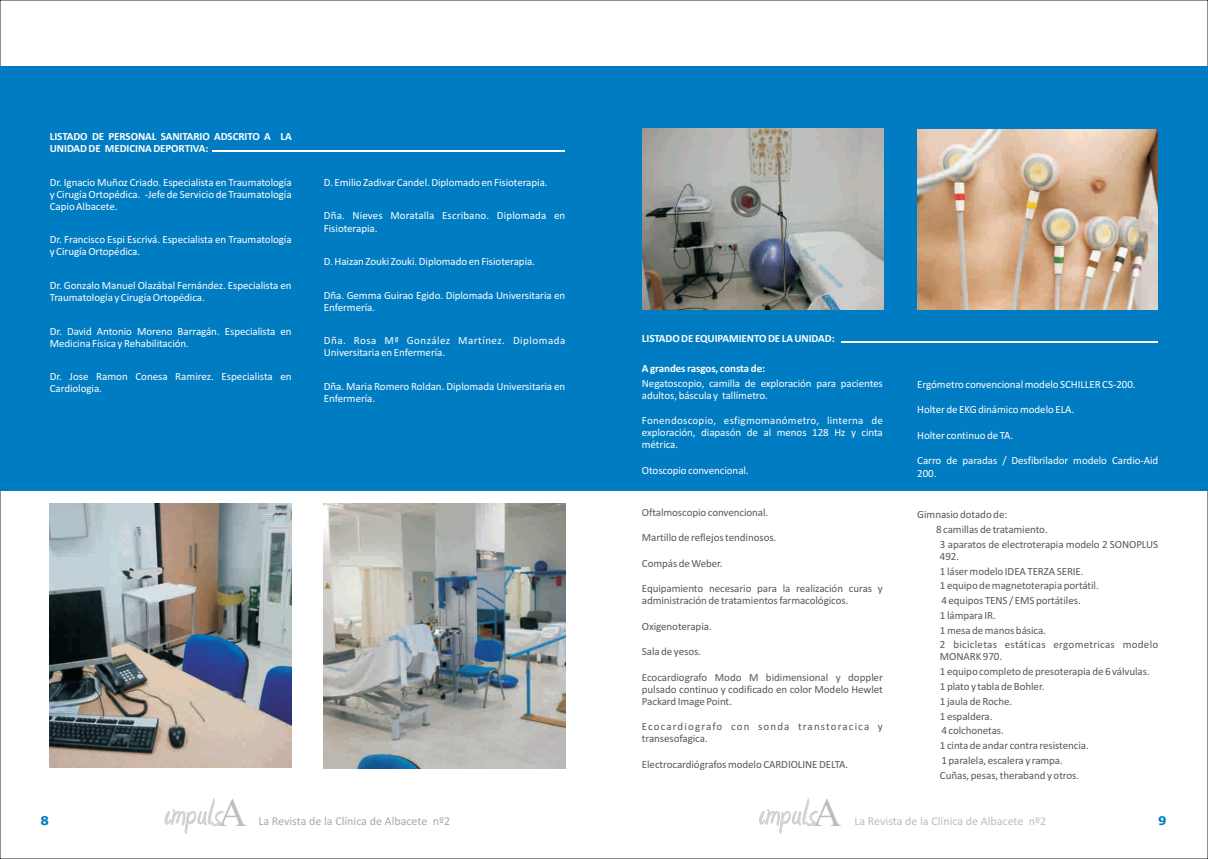
<style>
.page{position:relative;width:1208px;height:859px;background:#fff}
.page>*{position:absolute;margin:0;border:0;box-sizing:border-box;transform-origin:0 0}
.t1{font:40px "Times New Roman";color:#bcbdc0}
.t2{font:12px "Calibri";color:#a8a9ad}
.t3{font:12px "Calibri";color:#bcbdc0}
.t4{font:700 12px "Verdana";color:#007cc2}
.t5{font:11px/12.1px "Calibri";letter-spacing:-.005em;color:#fff}
.t6{font:11px/14.8px "Calibri";letter-spacing:-.005em;color:#57585a}
.t7{font:700 11px/12.1px "Calibri";letter-spacing:-.005em;color:#fff}
.t8{font:11px/12.1px "Calibri";letter-spacing:.035em;color:#fff}
.t9{font:11px/12.1px "Calibri";letter-spacing:.09em;color:#57585a}
</style>
<div class="page">
<div style="left:0;top:67px;width:1208px;height:424px;background:#007cc2"></div>
<svg style="left:164px;top:798px;width:60px;height:36px"></svg>
<svg style="left:759px;top:798px;width:59px;height:36px"></svg>
<hr style="left:212px;top:150px;width:353px;height:2px;background:#fff">
<hr style="left:841px;top:341px;width:317px;height:1px;background:#fff">
<img style="left:50px;top:503px;width:241px;height:264px">
<img style="left:324px;top:503px;width:241px;height:265px">
<img style="left:642px;top:129px;width:241px;height:180px">
<img style="left:917px;top:129px;width:241px;height:181px">
<p class="t7" style="left:50px;top:131px;width:243px">LISTADO DE PERSONAL SANITARIO ADSCRITO A LA<br>UNIDAD DE MEDICINA DEPORTIVA:</p>
<p class="t5" style="left:50px;top:177px;width:243px;text-align:justify">Dr. Ignacio Muñoz Criado. Especialista en Traumatología y Cirugía Ortopédica. -Jefe de Servicio de Traumatología Capio Albacete.</p>
<p class="t5" style="left:50px;top:235px;width:243px">Dr. Francisco Espi Escrivá. Especialista en Traumatología y Cirugía Ortopédica.</p>
<p class="t5" style="left:50px;top:280px;width:243px">Dr. Gonzalo Manuel Olazábal Fernández. Especialista en<br>Traumatología y Cirugía Ortopédica.</p>
<p class="t5" style="left:50px;top:326px;width:243px">Dr. David Antonio Moreno Barragán. Especialista en<br>Medicina Física y Rehabilitación.</p>
<p class="t5" style="left:50px;top:372px;width:243px">Dr. Jose Ramon Conesa Ramirez. Especialista en<br>Cardiologia.</p>
<p class="t5" style="left:324px;top:177px;width:225px">D. Emilio Zadivar Candel. Diplomado en Fisioterapia.</p>
<p class="t5" style="left:324px;top:211px;width:243px">Dña. Nieves Moratalla Escribano. Diplomada en<br>Fisioterapia.</p>
<p class="t5" style="left:324px;top:256px;width:213px">D. Haizan Zouki Zouki. Diplomado en Fisioterapia.</p>
<p class="t5" style="left:324px;top:290px;width:243px">Dña. Gemma Guirao Egido. Diplomada Universitaria en<br>Enfermería.</p>
<p class="t8" style="left:324px;top:335px;width:243px">Dña. Rosa Mª González Martínez. Diplomada<br>Universitaria en Enfermería.</p>
<p class="t5" style="left:324px;top:381px;width:243px">Dña. Maria Romero Roldan. Diplomada Universitaria en<br>Enfermería.</p>
<p class="t4" style="left:41px;top:816px;width:10px">8</p>
<h1 class="t1" style="left:218px;top:798px;width:30px">A</h1>
<p class="t2" style="left:258px;top:816px;width:193px">La Revista de la Clínica de Albacete nº2</p>
<p class="t7" style="left:642px;top:333px;width:194px">LISTADO DE EQUIPAMIENTO DE LA UNIDAD:</p>
<p class="t7" style="left:642px;top:363px;width:125px">A grandes rasgos, consta de:</p>
<p class="t5" style="left:642px;top:378px;width:242px">Negatoscopio, camilla de exploración para pacientes adultos, báscula y tallímetro.</p>
<p class="t5" style="left:642px;top:415px;width:242px;text-align:justify">Fonendoscopio, esfigmomanómetro, linterna de exploración, diapasón de al menos 128 Hz y cinta métrica.</p>
<p class="t5" style="left:642px;top:465px;width:108px">Otoscopio convencional.</p>
<p class="t6" style="left:642px;top:505px;width:128px">Oftalmoscopio convencional.</p>
<p class="t6" style="left:642px;top:531px;width:136px">Martillo de reflejos tendinosos.</p>
<p class="t6" style="left:642px;top:556px;width:82px">Compás de Weber.</p>
<p class="t6" style="left:642px;top:583px;width:242px;line-height:12.1px">Equipamiento necesario para la realización curas y administración de tratamientos farmacológicos.</p>
<p class="t6" style="left:642px;top:619px;width:71px">Oxigenoterapia.</p>
<p class="t6" style="left:642px;top:645px;width:61px">Sala de yesos.</p>
<p class="t6" style="left:642px;top:672px;width:242px;line-height:12.1px;text-align:justify">Ecocardiografo Modo M bidimensional y doppler pulsado continuo y codificado en color Modelo Hewlet Packard Image Point.</p>
<p class="t9" style="left:642px;top:722px;width:242px">Ecocardiografo con sonda transtoracica y transesofagica.</p>
<p class="t6" style="left:642px;top:758px;width:208px">Electrocardiógrafos modelo CARDIOLINE DELTA.</p>
<p class="t5" style="left:917px;top:379px;width:220px">Ergómetro convencional modelo SCHILLER CS-200.</p>
<p class="t5" style="left:917px;top:405px;width:159px">Holter de EKG dinámico modelo ELA.</p>
<p class="t5" style="left:917px;top:430px;width:97px">Holter continuo de TA.</p>
<p class="t5" style="left:917px;top:456px;width:242px">Carro de paradas / Desfibrilador modelo Cardio-Aid<br>200.</p>
<p class="t6" style="left:917px;top:508px;width:92px">Gimnasio dotado de:</p>
<p class="t6" style="left:936px;top:523px;width:113px">8 camillas de tratamiento.</p>
<p class="t6" style="left:940px;top:537px;width:220px">3 aparatos de electroterapia modelo 2 SONOPLUS</p>
<p class="t6" style="left:940px;top:550px;width:220px">492.<br>1 láser modelo IDEA TERZA SERIE.<br>1 equipo de magnetoterapia portátil.<br>4 equipos TENS / EMS portátiles.<br>1 lámpara IR.<br>1 mesa de manos básica.<br>2 bicicletas estáticas ergometricas modelo</p>
<p class="t6" style="left:940px;top:650px;width:211px">MONARK 970.<br>1 equipo completo de presoterapia de 6 válvulas.<br>1 plato y tabla de Bohler.<br>1 jaula de Roche.<br>1 espaldera.<br>4 colchonetas.<br>1 cinta de andar contra resistencia.<br>1 paralela, escalera y rampa.<br>Cuñas, pesas, theraband y otros.</p>
<h1 class="t1" style="left:813px;top:798px;width:30px">A</h1>
<p class="t3" style="left:854px;top:816px;width:193px">La Revista de la Clínica de Albacete nº2</p>
<p class="t4" style="left:1158px;top:816px;width:10px">9</p>
</div>
